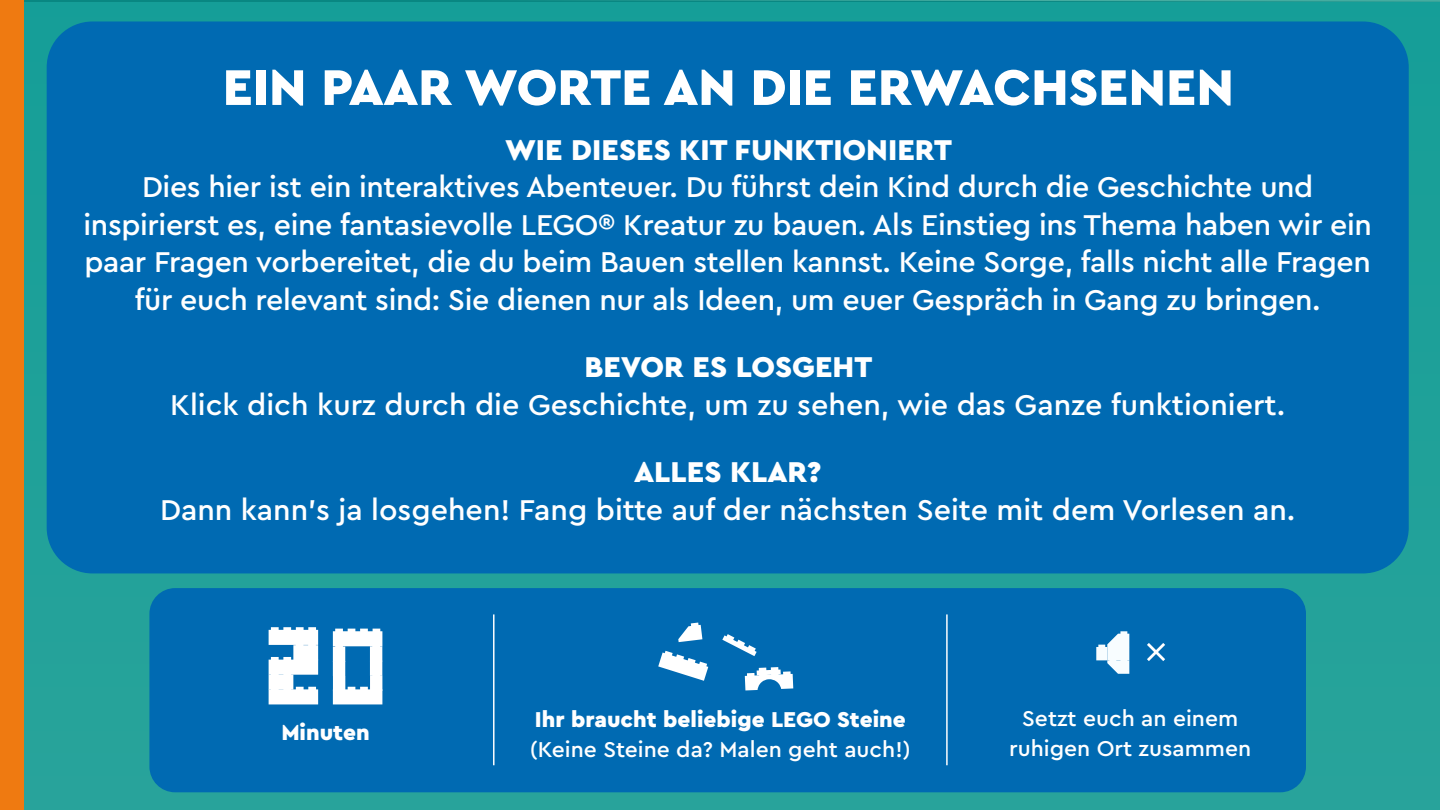
<style>
.page{position:relative;width:1440px;height:810px;background:#fff}
.page>*{position:absolute;margin:0;border:0;box-sizing:border-box;transform-origin:0 0}
.t1{font:900 52.5px "Cera Pro";color:#fff}
.t2{font:500 30px/37.5px "Cera Pro";letter-spacing:-.01em;color:#fff;text-align:center}
.t3{font:900 30px "Cera Pro";color:#fff}
.t4{font:500 22.5px/30px "Cera Pro";color:#fff;text-align:center}
.t5{font:900 22.5px "Cera Pro";color:#fff}
</style>
<div class="page">
<div style="left:0;top:0;width:1440px;height:810px;background:linear-gradient(to right,#20a09a,#20a09a)"></div>
<svg style="left:23px;top:0;width:1417px;height:2px;background:#1b928a"></svg>
<div style="left:149px;top:588px;width:1157px;height:204px;background:#006ab2;border-radius:26px"></div>
<hr style="left:493px;top:614px;width:2px;height:151px;background:#fff">
<hr style="left:946px;top:614px;width:2px;height:151px;background:#fff">
<div style="left:47px;top:21px;width:1362px;height:552px;background:#006ab2;border-radius:46px"></div>
<svg style="left:658px;top:651px;width:50px;height:30px"></svg>
<svg style="left:678px;top:623px;width:24px;height:19px"></svg>
<svg style="left:722px;top:634px;width:35px;height:22px"></svg>
<svg style="left:745px;top:667px;width:48px;height:23px"></svg>
<svg style="left:269px;top:627px;width:49px;height:77px"></svg>
<svg style="left:333px;top:629px;width:49px;height:75px"></svg>
<svg style="left:1096px;top:631px;width:33px;height:43px"></svg>
<svg style="left:1147px;top:643px;width:18px;height:18px"></svg>
<div style="left:0;top:0;width:23px;height:810px;background:#ef7a11"></div>
<h1 class="t1" style="left:223px;top:52px;width:1013px">EIN PAAR WORTE AN DIE ERWACHSENEN</h1>
<p class="t3" style="left:505px;top:130px;width:448px">WIE DIESES KIT FUNKTIONIERT</p>
<p class="t2" style="left:84px;top:167px;width:1290px">Dies hier ist ein interaktives Abenteuer. Du führst dein Kind durch die Geschichte und inspirierst es, eine fantasievolle LEGO® Kreatur zu bauen. Als Einstieg ins Thema haben wir ein paar Fragen vorbereitet, die du beim Bauen stellen kannst. Keine Sorge, falls nicht alle Fragen für euch relevant sind: Sie dienen nur als Ideen, um euer Gespräch in Gang zu bringen.</p>
<p class="t3" style="left:585px;top:347px;width:289px">BEVOR ES LOSGEHT</p>
<p class="t2" style="left:170px;top:384px;width:1117px">Klick dich kurz durch die Geschichte, um zu sehen, wie das Ganze funktioniert.</p>
<p class="t3" style="left:634px;top:452px;width:189px">ALLES KLAR?</p>
<p class="t2" style="left:160px;top:489px;width:1137px">Dann kann’s ja losgehen! Fang bitte auf der nächsten Seite mit dem Vorlesen an.</p>
<p class="t5" style="left:281px;top:717px;width:90px">Minuten</p>
<p class="t5" style="left:535px;top:704px;width:372px">Ihr braucht beliebige LEGO Steine</p>
<p class="t4" style="left:530px;top:733px;width:382px">(Keine Steine da? Malen geht auch!)</p>
<p class="t4" style="left:1009px;top:703px;width:244px">Setzt euch an einem ruhigen Ort zusammen</p>
</div>
